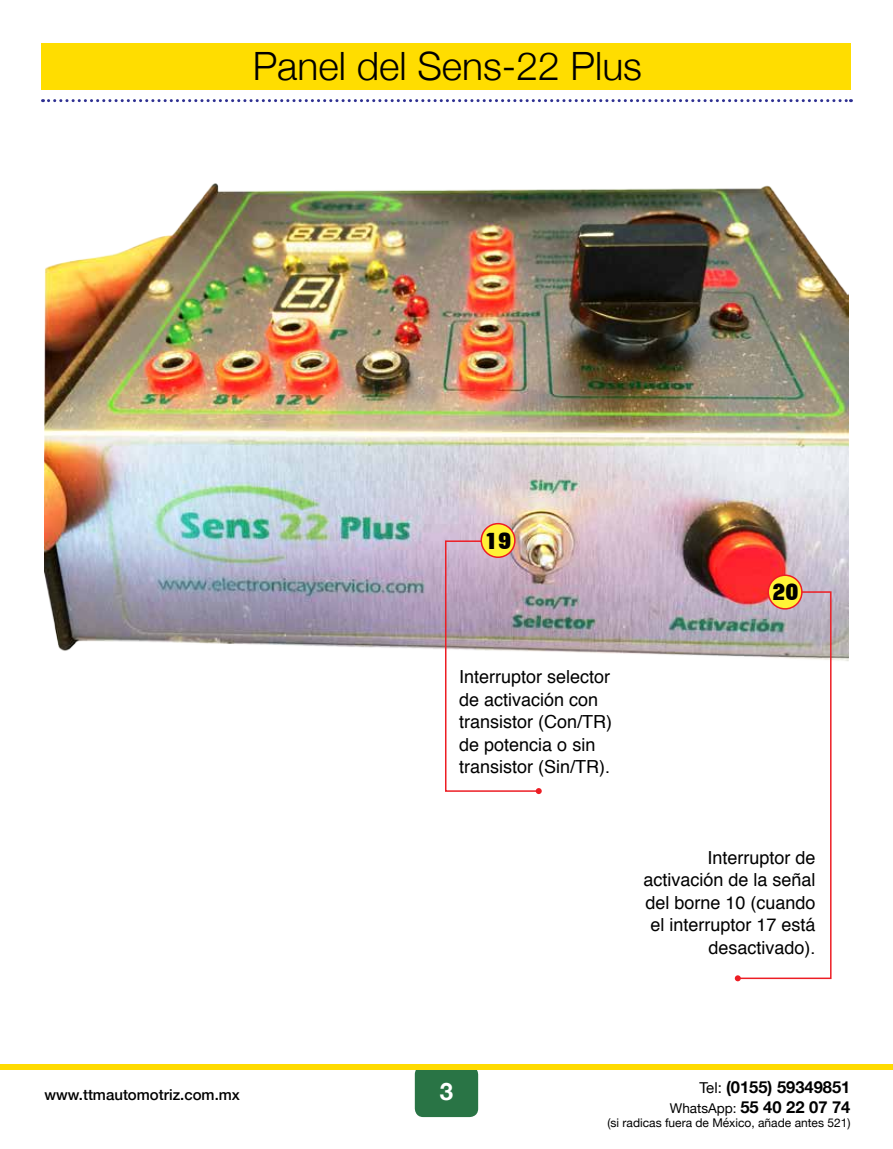
<style>
.page{position:relative;width:893px;height:1149px;background:#fff}
.page>*{position:absolute;margin:0;border:0;box-sizing:border-box;transform-origin:0 0}
.t1{font:300 39px "Helvetica Neue";color:#000}
.t2{font:800 24px "Folio BT";color:#000;scale:.75 1}
.t3{font:700 24px "Helvetica Neue";color:#fff}
.t4{font:18px/22.5px "Helvetica";color:#000}
.t5{font:700 16.5px/19.8px "Helvetica Neue";color:#000;text-align:right}
.t6{font:500 15px "Helvetica Neue";color:#000}
.t7{font:12px "Helvetica Neue";color:#000}
.s1{font-weight:400;font-size:15px}
.s2{font-weight:400;font-size:13.5px}
</style>
<div class="page">
<div style="left:415px;top:1065px;width:63px;height:51px;background:#297445;border-radius:9px"></div>
<div style="left:0;top:1063px;width:893px;height:6px;background:#ffdb00"></div>
<img style="left:44px;top:183px;width:805px;height:478px">
<div style="left:42px;top:43px;width:809px;height:47px;background:#fd0"></div>
<svg style="left:43px;top:99px;width:808px;height:3px"></svg>
<svg style="left:444px;top:539px;width:98px;height:254px"></svg>
<svg style="left:735px;top:590px;width:97px;height:391px"></svg>
<div style="left:481px;top:523px;width:34px;height:34px;background:#fff337;border-radius:50%"></div>
<div style="left:480px;top:522px;width:36px;height:36px;border:2px solid #ed1d24;border-radius:50%"></div>
<div style="left:768px;top:575px;width:34px;height:33px;background:#fff337;border-radius:50%"></div>
<div style="left:767px;top:574px;width:36px;height:35px;border:2px solid #ed1d24;border-radius:50%"></div>
<h1 class="t1" style="left:253px;top:35px;width:391px">Panel del Sens-22 Plus</h1>
<h2 class="t2" style="left:485px;top:525px;width:36px">19</h2>
<p class="t4" style="left:459px;top:666px;width:155px">Interruptor selector de activación con transistor (Con/TR) de potencia o sin transistor (Sin/TR).</p>
<h2 class="t2" style="left:772px;top:577px;width:36px">20</h2>
<p class="t4" style="left:643px;top:846px;width:174px;text-align:right">Interruptor de activación de la señal del borne 10 (cuando el interruptor 17 está desactivado).</p>
<p class="t6" style="left:45px;top:1081px;width:197px">www.ttmautomotriz.com.mx</p>
<p class="t5" style="left:670px;top:1076px;width:182px"><span class="s1">Tel:</span> (0155) 59349851<br><span class="s2">WhatsApp:</span> 55 40 22 07 74</p>
<p class="t7" style="left:607px;top:1113px;width:244px">(si radicas fuera de México, añade antes 521)</p>
<h2 class="t3" style="left:440px;top:1072px;width:15px">3</h2>
</div>
